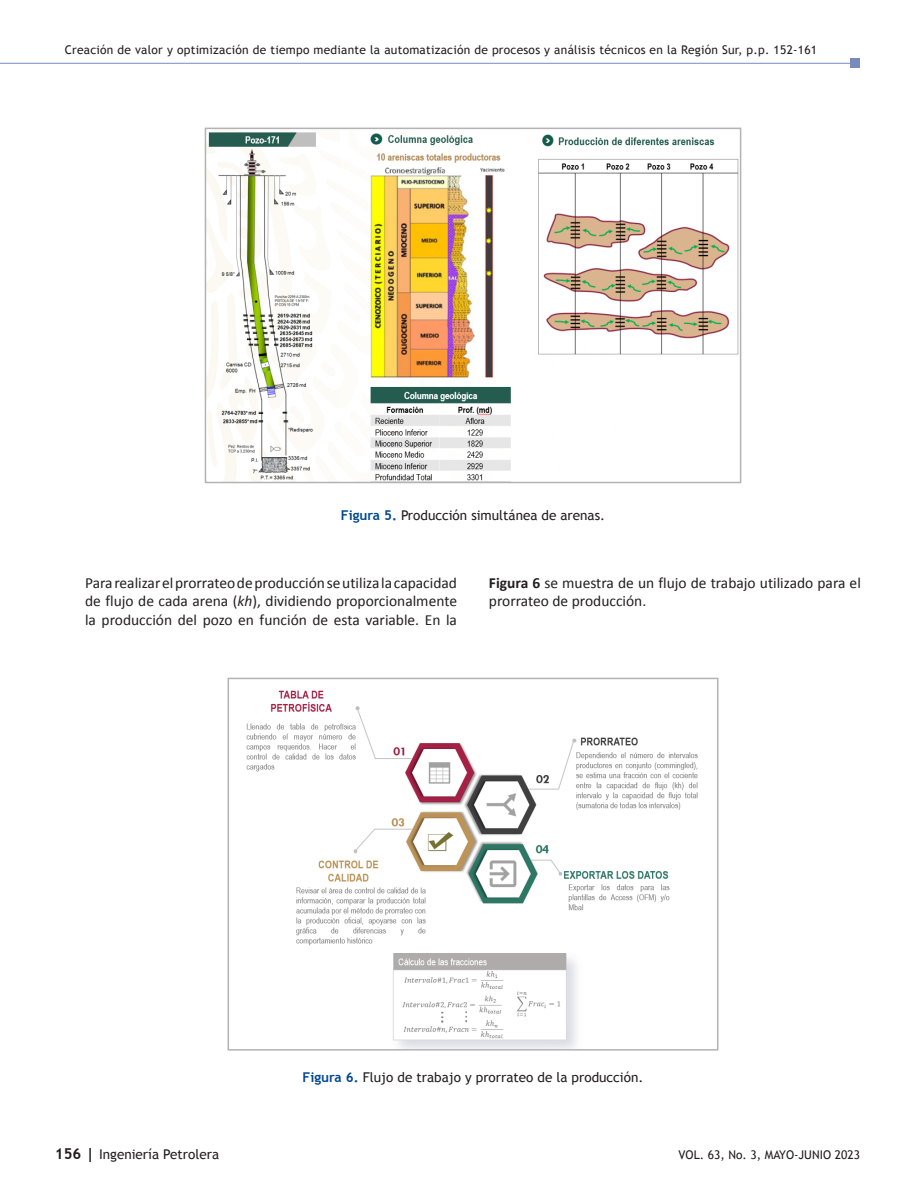
<style>
.page{position:relative;width:915px;height:1191px;background:#fff}
.page>*{position:absolute;margin:0;border:0;box-sizing:border-box;transform-origin:0 0}
.cpoTxt{font:15.45px/18.6px "Calibri";color:#231f20;text-align:justify}
.pieDeImagen{font:13.5px "Trebuchet MS";color:#231f20}
.t1{font:12px "Trebuchet MS";letter-spacing:.02em;color:#231f20}
.t2{font:12px "Trebuchet MS";color:#231f20}
.s1{font-weight:700;color:#014990}
.s2{font-style:italic}
.s3{font-weight:700}
.s4{font-weight:700;font-size:15px}
</style>
<div class="page">
<hr style="left:0;top:63px;width:854px;height:1px;background:#788bbc">
<div style="left:850px;top:59px;width:9px;height:9px;background:#788bbc"></div>
<img style="left:208px;top:131px;width:530px;height:349px">
<div style="left:205px;top:128px;width:536px;height:355px;border:2px solid #b2b3b7"></div>
<img style="left:246px;top:690px;width:452px;height:357px">
<div style="left:227px;top:677px;width:491px;height:373px;border:2px solid #b2b3b7"></div>
<p class="t1" style="left:65px;top:43px;width:753px">Creación de valor y optimización de tiempo mediante la automatización de procesos y análisis técnicos en la Región Sur, p.p. 152-161</p>
<p class="pieDeImagen" style="left:341px;top:507px;width:266px"><span class="s1">Figura 5.</span> Producción simultánea de arenas.</p>
<p class="cpoTxt" style="left:85px;top:572px;width:373px">Para realizar el prorrateo de producción se utiliza la capacidad de flujo de cada arena (<span class="s2">kh</span>), dividiendo proporcionalmente la producción del pozo en función de esta variable. En la</p>
<p class="cpoTxt" style="left:489px;top:572px;width:373px"><span class="s3">Figura 6</span> se muestra de un flujo de trabajo utilizado para el prorrateo de producción.</p>
<p class="pieDeImagen" style="left:55px;top:1146px;width:166px"><span class="s4">156 |</span> Ingeniería Petrolera</p>
<p class="pieDeImagen" style="left:302px;top:1069px;width:342px"><span class="s1">Figura 6.</span> Flujo de trabajo y prorrateo de la producción.</p>
<p class="t2" style="left:678px;top:1147px;width:183px">VOL. 63, No. 3, MAYO-JUNIO 2023</p>
</div>
